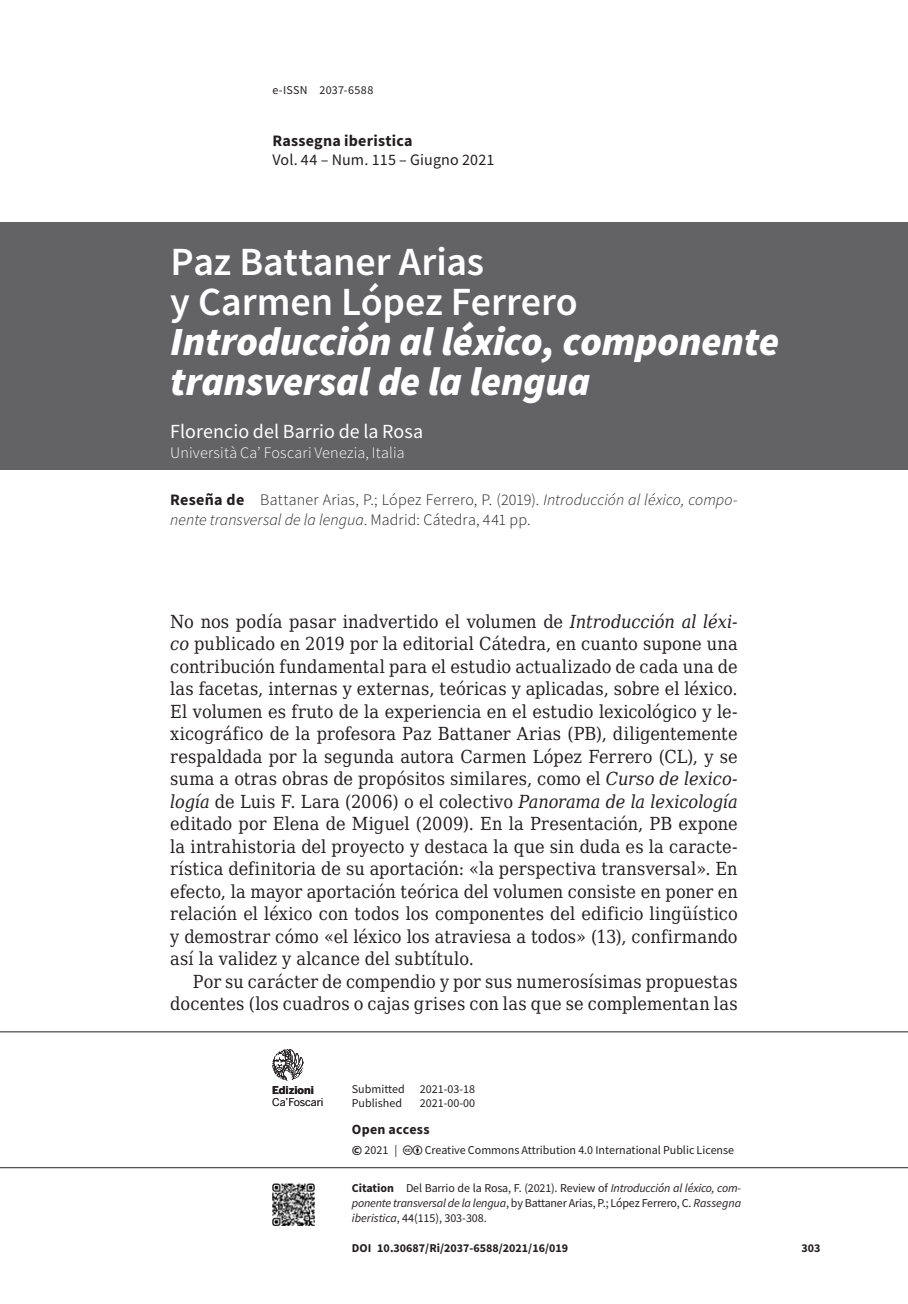
<style>
.page{position:relative;width:908px;height:1304px;background:#fff}
.page>*{position:absolute;margin:0;border:0;box-sizing:border-box;transform-origin:0 0}
.t1{font:italic 900 40px/40px "Source Sans Pro";letter-spacing:-.005em;color:#fff}
.t2{font:600 40px/40px "Source Sans Pro";letter-spacing:-.005em;color:#fff}
.t3{font:20px "Source Sans Pro";letter-spacing:.005em;color:#fff}
.t4{font:18px/22.4px "DejaVu Serif Condensed";letter-spacing:.01em;color:#231f20;text-align:justify}
.t5{font:300 16px/20px "Source Sans Pro";letter-spacing:.015em;color:#231f20}
.t6{font:300 16px "Source Sans Pro";letter-spacing:.01em;color:#fff}
.t7{font:16px "Source Sans Pro";letter-spacing:.01em;color:#231f20}
.t8{font:700 16px "Source Sans Pro";letter-spacing:.015em;color:#231f20}
.t9{font:700 14px "Source Sans Pro";letter-spacing:.02em;color:#231f20}
.t10{font:12px/15px "Source Sans Pro";color:#231f20;text-align:justify}
.t11{font:700 12px "Source Sans Pro";color:#231f20}
.t12{font:12px "Source Sans Pro";letter-spacing:.02em;color:#231f20}
.t13{font:10.8px "Benton Sans";letter-spacing:-.01em;color:#231f20}
.t14{font:700 10.8px "Benton Sans";color:#231f20}
.s1{font-weight:700}
.s2{font-style:italic}
.s3{font-weight:700;font-size:14px}
</style>
<div class="page">
<hr style="left:0;top:1031px;width:907px;height:1px;background:#231f20">
<hr style="left:0;top:1167px;width:907px;height:1px;background:#231f20">
<svg style="left:272px;top:1049px;width:31px;height:31px"></svg>
<img style="left:272px;top:1183px;width:42px;height:42px">
<div style="left:0;top:223px;width:907px;height:247px;background:#636366"></div>
<p class="t12" style="left:272px;top:82px;width:102px">e-ISSN 2037-6588</p>
<p class="t8" style="left:272px;top:130px;width:142px">Rassegna iberistica</p>
<p class="t7" style="left:272px;top:150px;width:223px">Vol. 44 – Num. 115 – Giugno 2021</p>
<h1 class="t2" style="left:170px;top:242px;width:409px">Paz Battaner Arias<br>y Carmen López Ferrero</h1>
<h1 class="t1" style="left:170px;top:321px;width:610px">Introducción al léxico, componente transversal de la lengua</h1>
<p class="t3" style="left:170px;top:419px;width:254px">Florencio del Barrio de la Rosa</p>
<p class="t6" style="left:170px;top:443px;width:236px">Università Ca’ Foscari Venezia, Italia</p>
<p class="t5" style="left:170px;top:490px;width:568px"><span class="s1">Reseña de</span> Battaner Arias, P.; López Ferrero, P. (2019). <span class="s2">Introducción al léxico, compo&shy;nente transversal de la lengua</span>. Madrid: Cátedra, 441 pp.</p>
<p class="t4" style="left:170px;top:610px;width:568px">No nos podía pasar inadvertido el volumen de <span class="s2">Introducción al léxi&shy;co</span> publicado en 2019 por la editorial Cátedra, en cuanto supone una contribución fundamental para el estudio actualizado de cada una de las facetas, internas y externas, teóricas y aplicadas, sobre el léxico.<br>El volumen es fruto de la experiencia en el estudio lexicológico y le&shy;xicográfico de la profesora Paz Battaner Arias (PB), diligentemente respaldada por la segunda autora Carmen López Ferrero (CL), y se suma a otras obras de propósitos similares, como el <span class="s2">Curso de lexico&shy;logía</span> de Luis F. Lara (2006) o el colectivo <span class="s2">Panorama de la lexicología </span>editado por Elena de Miguel (2009). En la Presentación, PB expone la intrahistoria del proyecto y destaca la que sin duda es la caracte&shy;rística definitoria de su aportación: «la perspectiva transversal». En efecto, la mayor aportación teórica del volumen consiste en poner en relación el léxico con todos los componentes del edificio lingüístico y demostrar cómo «el léxico los atraviesa a todos» (13), confirmando así la validez y alcance del subtítulo.</p>
<p class="t4" style="left:170px;top:970px;width:568px;text-align:right">Por su carácter de compendio y por sus numerosísimas propuestas docentes (los cuadros o cajas grises con las que se complementan las</p>
<p class="t14" style="left:272px;top:1084px;width:43px">Edizioni</p>
<p class="t13" style="left:272px;top:1095px;width:53px">Ca’Foscari</p>
<p class="t10" style="left:351px;top:1081px;width:54px">Submitted</p>
<p class="t10" style="left:420px;top:1081px;width:57px">2021-03-18</p>
<p class="t10" style="left:351px;top:1095px;width:52px">Published</p>
<p class="t10" style="left:420px;top:1095px;width:57px">2021-00-00</p>
<p class="t9" style="left:351px;top:1120px;width:79px">Open access</p>
<p class="t10" style="left:351px;top:1142px;width:47px"><span class="s3">©</span> 2021 |</p>
<p class="t10" style="left:424px;top:1142px;width:311px">Creative Commons Attribution 4.0 International Public License</p>
<p class="t10" style="left:351px;top:1181px;width:390px"><span class="s1">Citation</span> Del Barrio de la Rosa, F. (2021). Review of <span class="s2">Introducción al léxico, com&shy;ponente transversal de la lengua</span>, by Battaner Arias, P.; López Ferrero, C. <span class="s2">Rassegna iberistica</span>, 44(115), 303-308.</p>
<p class="t11" style="left:351px;top:1239px;width:218px">DOI 10.30687/Ri/2037-6588/2021/16/019</p>
<p class="t11" style="left:801px;top:1239px;width:21px">303</p>
</div>
